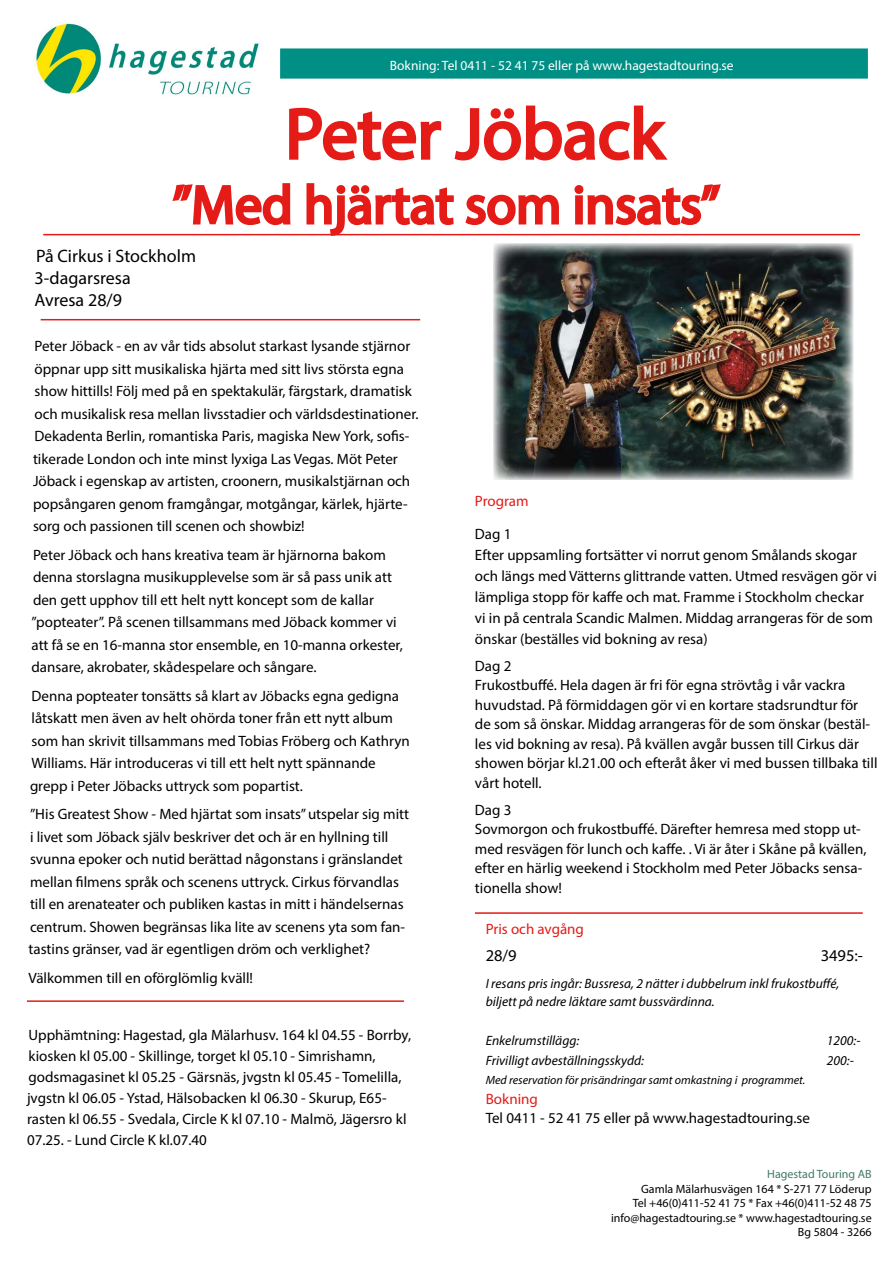
<style>
.page{position:relative;width:893px;height:1263px;background:#fff}
.page>*{position:absolute;margin:0;border:0;box-sizing:border-box;transform-origin:0 0}
.t1{font:72px "Myriad Pro";color:#e41b17}
.t2{font:54px "Myriad Pro";color:#e41b17}
.t3{font:18px/22px "Myriad Pro";color:#000}
.t4{font:16.5px "Myriad Pro";color:#000}
.t5{font:15px/22.5px "Myriad Pro";color:#000}
.t6{font:15px "Myriad Pro";color:#e41b17}
.t7{font:italic 13.5px/18px "Myriad Pro";color:#000}
.t8{font:13.5px "Myriad Pro";color:#fff}
.t9{font:12px/14.4px "Myriad Pro";color:#000;text-align:right}
.t10{font:italic 12px "Myriad Pro";color:#000}
.t11{font:12px "Myriad Pro";color:#427967}
</style>
<div class="page">
<img style="left:35px;top:23px;width:225px;height:73px">
<img style="left:280px;top:48px;width:588px;height:31px">
<svg style="left:289px;top:107px;width:153px;height:54px"></svg>
<svg style="left:454px;top:105px;width:214px;height:56px"></svg>
<svg style="left:172px;top:183px;width:119px;height:43px"></svg>
<svg style="left:305px;top:183px;width:150px;height:53px"></svg>
<svg style="left:465px;top:194px;width:94px;height:32px"></svg>
<svg style="left:574px;top:184px;width:147px;height:42px"></svg>
<hr style="left:43px;top:234px;width:817px;height:1px;background:#e41b17">
<hr style="left:41px;top:319px;width:379px;height:1px;background:#e41b17">
<hr style="left:27px;top:1000px;width:377px;height:2px;background:#e41b17">
<hr style="left:475px;top:912px;width:388px;height:2px;background:#e41b17">
<img style="left:493px;top:243px;width:360px;height:237px">
<p class="t8" style="left:390px;top:57px;width:345px">Bokning: Tel 0411 - 52 41 75 eller på www.hagestadtouring.se</p>
<h1 class="t1" style="left:285px;top:90px;width:380px">Peter Jöback</h1>
<h2 class="t2" style="left:173px;top:172px;width:549px">”Med hjärtat som insats”</h2>
<p class="t3" style="left:35px;top:245px;width:163px">På Cirkus i Stockholm<br>3-dagarsresa<br>Avresa 28/9</p>
<p class="t5" style="left:33px;top:335px;width:387px">Peter Jöback - en av vår tids absolut starkast lysande stjärnor öppnar upp sitt musikaliska hjärta med sitt livs största egna show hittills! Följ med på en spektakulär, färgstark, dramatisk och musikalisk resa mellan livsstadier och världsdestinationer.<br>Dekadenta Berlin, romantiska Paris, magiska New York, sofis&shy;tikerade London och inte minst lyxiga Las Vegas. Möt Peter Jöback i egenskap av artisten, croonern, musikalstjärnan och popsångaren genom framgångar, motgångar, kärlek, hjärte&shy;sorg och passionen till scenen och showbiz!</p>
<p class="t5" style="left:31px;top:543px;width:373px">Peter Jöback och hans kreativa team är hjärnorna bakom denna storslagna musikupplevelse som är så pass unik att den gett upphov till ett helt nytt koncept som de kallar ”popteater”. På scenen tillsammans med Jöback kommer vi att få se en 16-manna stor ensemble, en 10-manna orkester, dansare, akrobater, skådespelare och sångare.</p>
<p class="t5" style="left:30px;top:684px;width:381px">Denna popteater tonsätts så klart av Jöbacks egna gedigna låtskatt men även av helt ohörda toner från ett nytt album som han skrivit tillsammans med Tobias Fröberg och Kathryn Williams. Här introduceras vi till ett helt nytt spännande grepp i Peter Jöbacks uttryck som popartist.</p>
<p class="t5" style="left:28px;top:803px;width:382px">”His Greatest Show - Med hjärtat som insats” utspelar sig mitt i livet som Jöback själv beskriver det och är en hyllning till svunna epoker och nutid berättad någonstans i gränslandet mellan filmens språk och scenens uttryck. Cirkus förvandlas till en arenateater och publiken kastas in mitt i händelsernas centrum. Showen begränsas lika lite av scenens yta som fan&shy;tastins gränser, vad är egentligen dröm och verklighet?</p>
<p class="t5" style="left:28px;top:966px;width:226px">Välkommen till en oförglömlig kväll!</p>
<p class="t6" style="left:475px;top:492px;width:55px">Program</p>
<p class="t5" style="left:475px;top:523px;width:404px;line-height:21px">Dag 1<br>Efter uppsamling fortsätter vi norrut genom Smålands skogar och längs med Vätterns glittrande vatten. Utmed resvägen gör vi lämpliga stopp för kaffe och mat. Framme i Stockholm checkar vi in på centrala Scandic Malmen. Middag arrangeras för de som önskar (beställes vid bokning av resa)</p>
<p class="t5" style="left:475px;top:656px;width:404px;line-height:19.5px">Dag 2<br>Frukostbuffé. Hela dagen är fri för egna strövtåg i vår vackra huvudstad. På förmiddagen gör vi en kortare stadsrundtur för de som så önskar. Middag arrangeras för de som önskar (bestäl&shy;les vid bokning av resa). På kvällen avgår bussen till Cirkus där showen börjar kl.21.00 och efteråt åker vi med bussen tillbaka till vårt hotell.</p>
<p class="t5" style="left:475px;top:800px;width:393px;line-height:19.5px">Dag 3<br>Sovmorgon och frukostbuffé. Därefter hemresa med stopp ut&shy;med resvägen för lunch och kaffe. . Vi är åter i Skåne på kvällen, efter en härlig weekend i Stockholm med Peter Jöbacks sensa&shy;tionella show!</p>
<p class="t6" style="left:486px;top:920px;width:100px">Pris och avgång</p>
<p class="t4" style="left:486px;top:946px;width:33px">28/9</p>
<p class="t4" style="left:821px;top:946px;width:44px">3495:-</p>
<p class="t7" style="left:486px;top:975px;width:355px">I resans pris ingår: Bussresa, 2 nätter i dubbelrum inkl frukostbuffé, biljett på nedre läktare samt bussvärdinna.</p>
<p class="t7" style="left:486px;top:1032px;width:95px">Enkelrumstillägg:</p>
<p class="t7" style="left:827px;top:1032px;width:35px">1200:-</p>
<p class="t7" style="left:486px;top:1051px;width:160px">Frivilligt avbeställningsskydd:</p>
<p class="t7" style="left:827px;top:1051px;width:28px">200:-</p>
<p class="t10" style="left:486px;top:1073px;width:321px">Med reservation för prisändringar samt omkastning i programmet.</p>
<p class="t6" style="left:486px;top:1090px;width:54px">Bokning</p>
<p class="t5" style="left:486px;top:1107px;width:326px">Tel 0411 - 52 41 75 eller på www.hagestadtouring.se</p>
<p class="t5" style="left:27px;top:1024px;width:386px;line-height:21px">Upphämtning: Hagestad, gla Mälarhusv. 164 kl 04.55 - Borrby, kiosken kl 05.00 - Skillinge, torget kl 05.10 - Simrishamn, godsmagasinet kl 05.25 - Gärsnäs, jvgstn kl 05.45 - Tomelilla, jvgstn kl 06.05 - Ystad, Hälsobacken kl 06.30 - Skurup, E65- rasten kl 06.55 - Svedala, Circle K kl 07.10 - Malmö, Jägersro kl 07.25. - Lund Circle K kl.07.40</p>
<p class="t11" style="left:767px;top:1167px;width:106px">Hagestad Touring AB</p>
<p class="t9" style="left:611px;top:1181px;width:262px">Gamla Mälarhusvägen 164 * S-271 77 Löderup<br>Tel +46(0)411-52 41 75 * Fax +46(0)411-52 48 75 info@hagestadtouring.se * www.hagestadtouring.se Bg 5804 - 3266</p>
</div>
